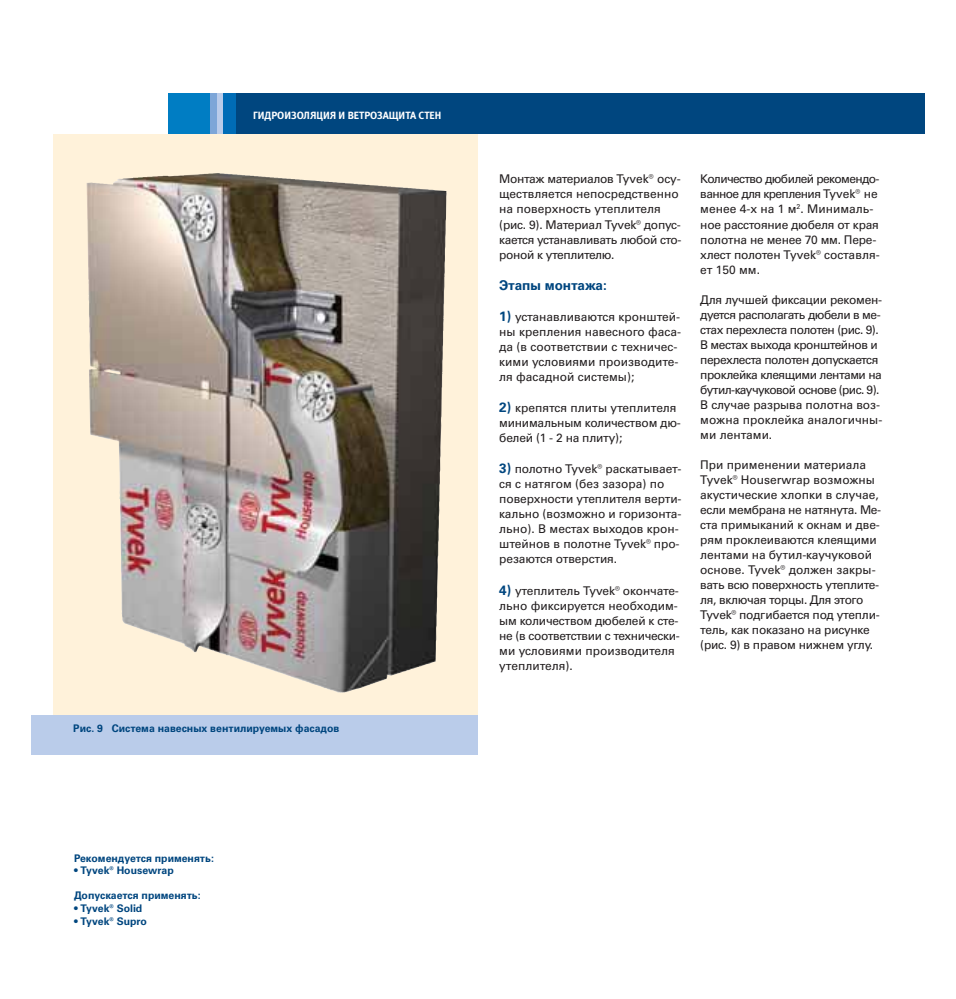
<style>
.page{position:relative;width:956px;height:999px;background:#fff}
.page>*{position:absolute;margin:0;border:0;box-sizing:border-box;transform-origin:0 0}
.t1{font:700 13.5px "Univers Cyr";color:#00467f}
.t2{font:12px/15px "Univers Cyr";letter-spacing:-.02em;color:#231f20}
.t3{font:12px/15px "Univers Cyr";letter-spacing:-.04em;color:#231f20}
.t4{font:12px/15px "Univers Cyr";color:#231f20}
.t5{font:700 10.5px "Univers Cyr";color:#00467f}
.t6{font:10.5px "Meta Bold C";color:#fff}
.s1{font-weight:700;font-size:13.5px;color:#00467f}
</style>
<div class="page">
<div style="left:236px;top:93px;width:688px;height:41px;background:#00467f"></div>
<div style="left:222px;top:93px;width:14px;height:41px;background:#006cb6"></div>
<div style="left:216px;top:93px;width:6px;height:41px;background:#baccea"></div>
<div style="left:210px;top:93px;width:6px;height:41px;background:#7da6d8"></div>
<div style="left:168px;top:93px;width:42px;height:41px;background:#007dc3"></div>
<img style="left:53px;top:134px;width:425px;height:581px">
<img style="left:330px;top:661px;width:106px;height:32px">
<div style="left:32px;top:715px;width:446px;height:40px;background:#baccea"></div>
<p class="t6" style="left:253px;top:111px;width:190px">ГИДРОИЗОЛЯЦИЯ И ВЕТРОЗАЩИТА СТЕН</p>
<p class="t5" style="left:73px;top:724px;width:267px">Рис. 9 Система навесных вентилируемых фасадов</p>
<p class="t5" style="left:74px;top:854px;width:141px">Рекомендуется применять:</p>
<p class="t5" style="left:74px;top:866px;width:101px">• Tyvek® Housewrap</p>
<p class="t5" style="left:74px;top:891px;width:128px">Допускается применять:</p>
<p class="t5" style="left:74px;top:904px;width:70px">• Tyvek® Solid</p>
<p class="t5" style="left:74px;top:917px;width:75px">• Tyvek® Supro</p>
<p class="t2" style="left:499px;top:173px;width:184px">Монтаж материалов Tyvek® осу&shy;ществляется непосредственно на поверхность утеплителя (рис. 9). Материал Tyvek® допус&shy;кается устанавливать любой сто&shy;роной к утеплителю.</p>
<p class="t1" style="left:499px;top:280px;width:109px">Этапы монтажа:</p>
<p class="t4" style="left:499px;top:310px;width:184px"><span class="s1">1)</span> устанавливаются кронштей&shy;ны крепления навесного фаса&shy;да (в соответствии с техничес&shy;кими условиями производите&shy;ля фасадной системы);</p>
<p class="t2" style="left:499px;top:402px;width:183px"><span class="s1">2)</span> крепятся плиты утеплителя минимальным количеством дю&shy;белей (1 - 2 на плиту);</p>
<p class="t2" style="left:499px;top:463px;width:184px"><span class="s1">3)</span> полотно Tyvek® раскатывает&shy;ся с натягом (без зазора) по поверхности утеплителя верти&shy;кально (возможно и горизонта&shy;льно). В местах выходов крон&shy;штейнов в полотне Tyvek® про&shy;резаются отверстия.</p>
<p class="t2" style="left:499px;top:584px;width:182px"><span class="s1">4)</span> утеплитель Tyvek® окончате&shy;льно фиксируется необходим&shy;ым количеством дюбелей к сте&shy;не (в соответствии с технически&shy;ми условиями производителя утеплителя).</p>
<p class="t2" style="left:700px;top:173px;width:181px">Количество дюбилей рекомендо&shy;ванное для крепления Tyvek® не менее 4-х на 1 м<sup>2</sup>. Минималь&shy;ное расстояние дюбеля от края полотна не менее 70 мм. Пере&shy;хлест полотен Tyvek® составля&shy;ет 150 мм.</p>
<p class="t3" style="left:700px;top:293px;width:184px">Для лучшей фиксации рекомен&shy;дуется располагать дюбели в ме&shy;стах перехлеста полотен (рис. 9).<br>В местах выхода кронштейнов и перехлеста полотен допускается проклейка клеящими лентами на бутил-каучуковой основе (рис. 9).<br>В случае разрыва полотна воз&shy;можна проклейка аналогичны&shy;ми лентами.</p>
<p class="t2" style="left:700px;top:458px;width:182px">При применении материала<br>Tyvek® Houserwrap возможны акустические хлопки в случае, если мембрана не натянута. Ме&shy;ста примыканий к окнам и две&shy;рям проклеиваются клеящими лентами на бутил-каучуковой основе. Tyvek® должен закры&shy;вать всю поверхность утеплите&shy;ля, включая торцы. Для этого<br>Tyvek® подгибается под утепли&shy;тель, как показано на рисунке (рис. 9) в правом нижнем углу.</p>
</div>
